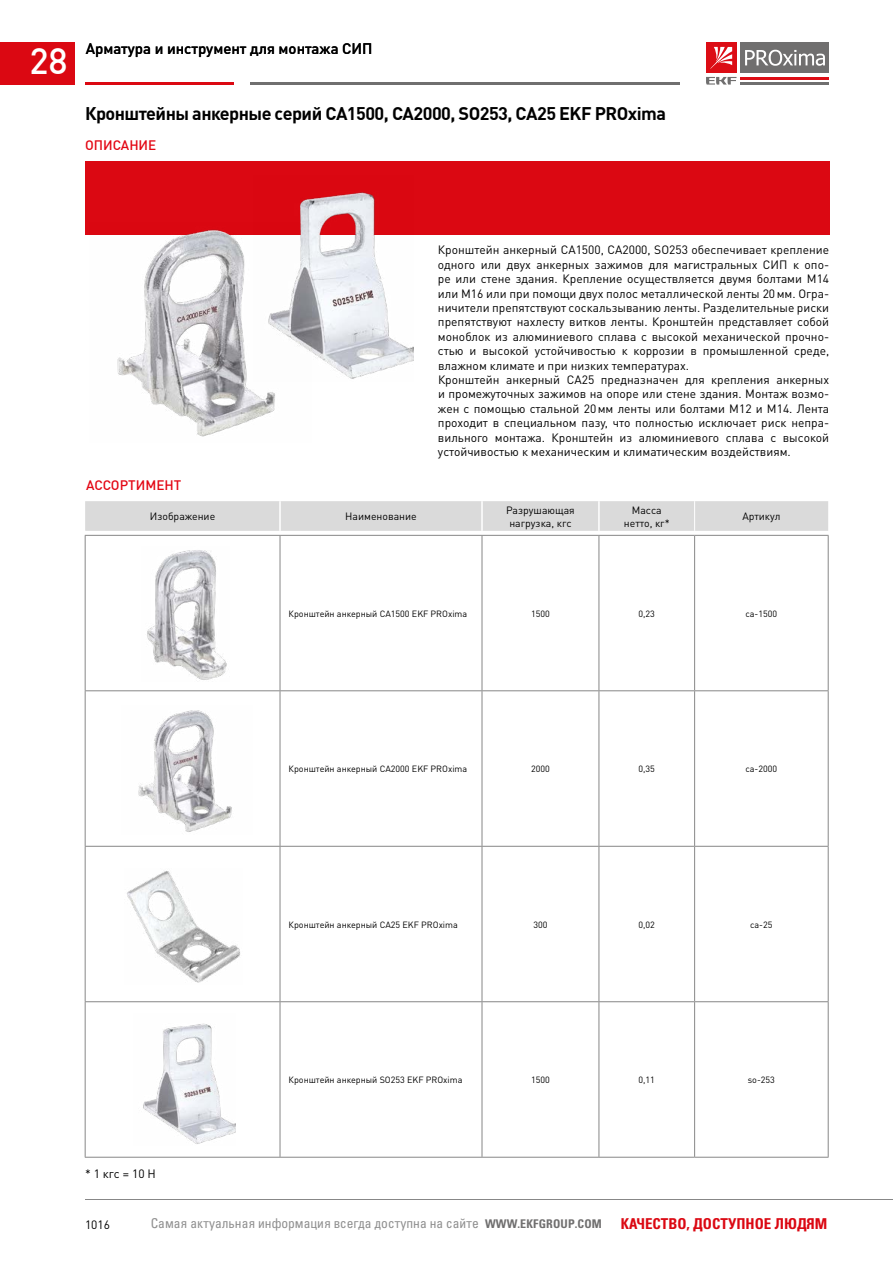
<style>
.page{position:relative;width:893px;height:1263px;background:#fff}
.page>*{position:absolute;margin:0;border:0;box-sizing:border-box;transform-origin:0 0}
.t1{font:500 36px "DIN Cyr";color:#fff}
.t2{font:700 18px "DIN Cyr";letter-spacing:-.03em;color:#000}
.t3{font:500 15px "DIN Cyr";color:#000}
.t4{font:700 15px "Partner Condensed";color:#db0812}
.t5{font:13.5px "Partner Condensed";color:#909090}
.t6{font:500 13.5px "DIN Cyr";color:#e30613}
.t7{font:12px/14.4px "DIN Cyr";color:#000}
.t8{font:10.5px/12.6px "DIN Cyr";color:#000;text-align:center}
.t9{font:9px "DIN Cyr";color:#000}
.s1{font-weight:700;font-size:12px;color:#706f6f}
</style>
<div class="page">
<hr style="left:85px;top:1199px;width:808px;height:1px;background:#878787">
<hr style="left:85px;top:82px;width:149px;height:3px;background:#db0812">
<hr style="left:250px;top:82px;width:430px;height:3px;background:#706f6f">
<div style="left:740px;top:43px;width:89px;height:30px;background:#706f6f"></div>
<hr style="left:740px;top:77px;width:89px;height:3px;background:#dc0d15">
<hr style="left:740px;top:82px;width:89px;height:3px;background:#706f6f">
<svg style="left:745px;top:50px;width:80px;height:16px"></svg>
<svg style="left:706px;top:77px;width:30px;height:8px"></svg>
<div style="left:706px;top:43px;width:30px;height:30px;background:#dc0d15"></div>
<svg style="left:710px;top:47px;width:22px;height:22px"></svg>
<div style="left:85px;top:162px;width:744px;height:73px;background:#db0812"></div>
<svg style="left:85px;top:501px;width:743px;height:34px;background:#dedede"></svg>
<hr style="left:85px;top:536px;width:1px;height:154px;background:#878787">
<hr style="left:280px;top:536px;width:1px;height:154px;background:#878787">
<hr style="left:482px;top:536px;width:1px;height:154px;background:#878787">
<hr style="left:599px;top:536px;width:1px;height:154px;background:#878787">
<hr style="left:694px;top:536px;width:1px;height:154px;background:#878787">
<hr style="left:828px;top:536px;width:1px;height:154px;background:#878787">
<hr style="left:85px;top:691px;width:1px;height:155px;background:#878787">
<hr style="left:280px;top:691px;width:1px;height:155px;background:#878787">
<hr style="left:482px;top:691px;width:1px;height:155px;background:#878787">
<hr style="left:599px;top:691px;width:1px;height:155px;background:#878787">
<hr style="left:694px;top:691px;width:1px;height:155px;background:#878787">
<hr style="left:828px;top:691px;width:1px;height:155px;background:#878787">
<hr style="left:85px;top:847px;width:1px;height:154px;background:#878787">
<hr style="left:280px;top:847px;width:1px;height:154px;background:#878787">
<hr style="left:482px;top:847px;width:1px;height:154px;background:#878787">
<hr style="left:599px;top:847px;width:1px;height:154px;background:#878787">
<hr style="left:694px;top:847px;width:1px;height:154px;background:#878787">
<hr style="left:828px;top:847px;width:1px;height:154px;background:#878787">
<hr style="left:85px;top:1002px;width:1px;height:155px;background:#878787">
<hr style="left:280px;top:1002px;width:1px;height:155px;background:#878787">
<hr style="left:482px;top:1002px;width:1px;height:155px;background:#878787">
<hr style="left:599px;top:1002px;width:1px;height:155px;background:#878787">
<hr style="left:694px;top:1002px;width:1px;height:155px;background:#878787">
<hr style="left:828px;top:1002px;width:1px;height:155px;background:#878787">
<hr style="left:85px;top:535px;width:195px;height:1px;background:#878787">
<hr style="left:280px;top:535px;width:202px;height:1px;background:#878787">
<hr style="left:482px;top:535px;width:117px;height:1px;background:#878787">
<hr style="left:599px;top:535px;width:96px;height:1px;background:#878787">
<hr style="left:695px;top:535px;width:133px;height:1px;background:#878787">
<hr style="left:280px;top:690px;width:202px;height:1px;background:#878787">
<hr style="left:482px;top:690px;width:117px;height:1px;background:#878787">
<hr style="left:599px;top:690px;width:96px;height:1px;background:#878787">
<hr style="left:695px;top:690px;width:133px;height:1px;background:#878787">
<hr style="left:85px;top:846px;width:195px;height:1px;background:#878787">
<hr style="left:280px;top:846px;width:202px;height:1px;background:#878787">
<hr style="left:482px;top:846px;width:117px;height:1px;background:#878787">
<hr style="left:599px;top:846px;width:96px;height:1px;background:#878787">
<hr style="left:695px;top:846px;width:133px;height:1px;background:#878787">
<hr style="left:85px;top:1001px;width:195px;height:1px;background:#878787">
<hr style="left:280px;top:1001px;width:202px;height:1px;background:#878787">
<hr style="left:482px;top:1001px;width:117px;height:1px;background:#878787">
<hr style="left:599px;top:1001px;width:96px;height:1px;background:#878787">
<hr style="left:695px;top:1001px;width:133px;height:1px;background:#878787">
<hr style="left:694px;top:501px;width:1px;height:30px;background:#fff">
<hr style="left:279px;top:501px;width:2px;height:30px;background:#fff">
<hr style="left:481px;top:501px;width:2px;height:30px;background:#fff">
<hr style="left:598px;top:501px;width:2px;height:30px;background:#fff">
<hr style="left:85px;top:1157px;width:195px;height:1px;background:#878787">
<hr style="left:280px;top:1157px;width:202px;height:1px;background:#878787">
<hr style="left:482px;top:1157px;width:117px;height:1px;background:#878787">
<hr style="left:599px;top:1157px;width:96px;height:1px;background:#878787">
<hr style="left:695px;top:1157px;width:133px;height:1px;background:#878787">
<hr style="left:85px;top:690px;width:195px;height:1px;background:#878787">
<img style="left:143px;top:1023px;width:93px;height:121px">
<img style="left:300px;top:192px;width:113px;height:187px">
<img style="left:147px;top:550px;width:80px;height:130px">
<img style="left:127px;top:871px;width:113px;height:112px">
<img style="left:138px;top:710px;width:94px;height:122px">
<img style="left:117px;top:222px;width:195px;height:215px">
<div style="left:0;top:43px;width:74px;height:42px;background:#db0812"></div>
<h1 class="t1" style="left:29px;top:40px;width:40px">28</h1>
<p class="t3" style="left:86px;top:40px;width:288px">Арматура и инструмент для монтажа СИП</p>
<h2 class="t2" style="left:85px;top:103px;width:582px">Кронштейны анкерные серий CА1500, CА2000, SO253, CА25 EKF PROxima</h2>
<p class="t6" style="left:85px;top:138px;width:73px">ОПИСАНИЕ</p>
<p class="t6" style="left:86px;top:477px;width:97px">АССОРТИМЕНТ</p>
<p class="t7" style="left:438px;top:242px;width:393px">Кронштейн анкерный CА1500, CА2000, SO253 обеспечивает крепление одного или двух анкерных зажимов для магистральных СИП к опо&shy;ре или стене здания. Крепление осуществляется двумя болтами М14 или М16 или при помощи двух полос металлической ленты 20мм. Огра&shy;ничители препятствуют соскальзыванию ленты. Разделительные риски препятствуют нахлесту витков ленты. Кронштейн представляет собой моноблок из алюминиевого сплава с высокой механической прочно&shy;стью и высокой устойчивостью к коррозии в промышленной среде, влажном климате и при низких температурах.<br>Кронштейн анкерный CА25 предназначен для крепления анкерных и промежуточных зажимов на опоре или стене здания. Монтаж возмо&shy;жен с помощью стальной 20мм ленты или болтами М12 и М14. Лента проходит в специальном пазу, что полностью исключает риск непра&shy;вильного монтажа. Кронштейн из алюминиевого сплава с высокой устойчивостью к механическим и климатическим воздействиям.</p>
<p class="t8" style="left:150px;top:510px;width:67px">Изображение</p>
<p class="t8" style="left:345px;top:510px;width:73px">Наименование</p>
<p class="t8" style="left:506px;top:503px;width:70px">Разрушающая нагрузка, кгс</p>
<p class="t8" style="left:624px;top:503px;width:47px">Масса нетто, кг*</p>
<p class="t8" style="left:742px;top:510px;width:40px">Артикул</p>
<p class="t9" style="left:288px;top:607px;width:180px">Кронштейн анкерный CА1500 EKF PROxima</p>
<p class="t9" style="left:531px;top:607px;width:20px">1500</p>
<p class="t9" style="left:638px;top:607px;width:18px">0,23</p>
<p class="t9" style="left:746px;top:607px;width:33px">ca-1500</p>
<p class="t9" style="left:288px;top:763px;width:180px">Кронштейн анкерный CА2000 EKF PROxima</p>
<p class="t9" style="left:531px;top:763px;width:20px">2000</p>
<p class="t9" style="left:638px;top:763px;width:18px">0,35</p>
<p class="t9" style="left:746px;top:763px;width:33px">ca-2000</p>
<p class="t9" style="left:288px;top:918px;width:171px">Кронштейн анкерный CА25 EKF PROxima</p>
<p class="t9" style="left:533px;top:918px;width:16px">300</p>
<p class="t9" style="left:638px;top:918px;width:18px">0,02</p>
<p class="t9" style="left:750px;top:918px;width:24px">ca-25</p>
<p class="t7" style="left:85px;top:1166px;width:72px">* 1 кгс = 10 Н</p>
<p class="t9" style="left:288px;top:1074px;width:175px">Кронштейн анкерный SO253 EKF PROxima</p>
<p class="t9" style="left:531px;top:1074px;width:20px">1500</p>
<p class="t9" style="left:638px;top:1074px;width:18px">0,11</p>
<p class="t9" style="left:748px;top:1074px;width:29px">so-253</p>
<p class="t7" style="left:85px;top:1217px;width:27px">1016</p>
<p class="t5" style="left:151px;top:1215px;width:453px">Самая актуальная информация всегда доступна на сайте <span class="s1">WWW.EKFGROUP.COM</span></p>
<p class="t4" style="left:621px;top:1215px;width:208px">КАЧЕСТВО, ДОСТУПНОЕ ЛЮДЯМ</p>
</div>
